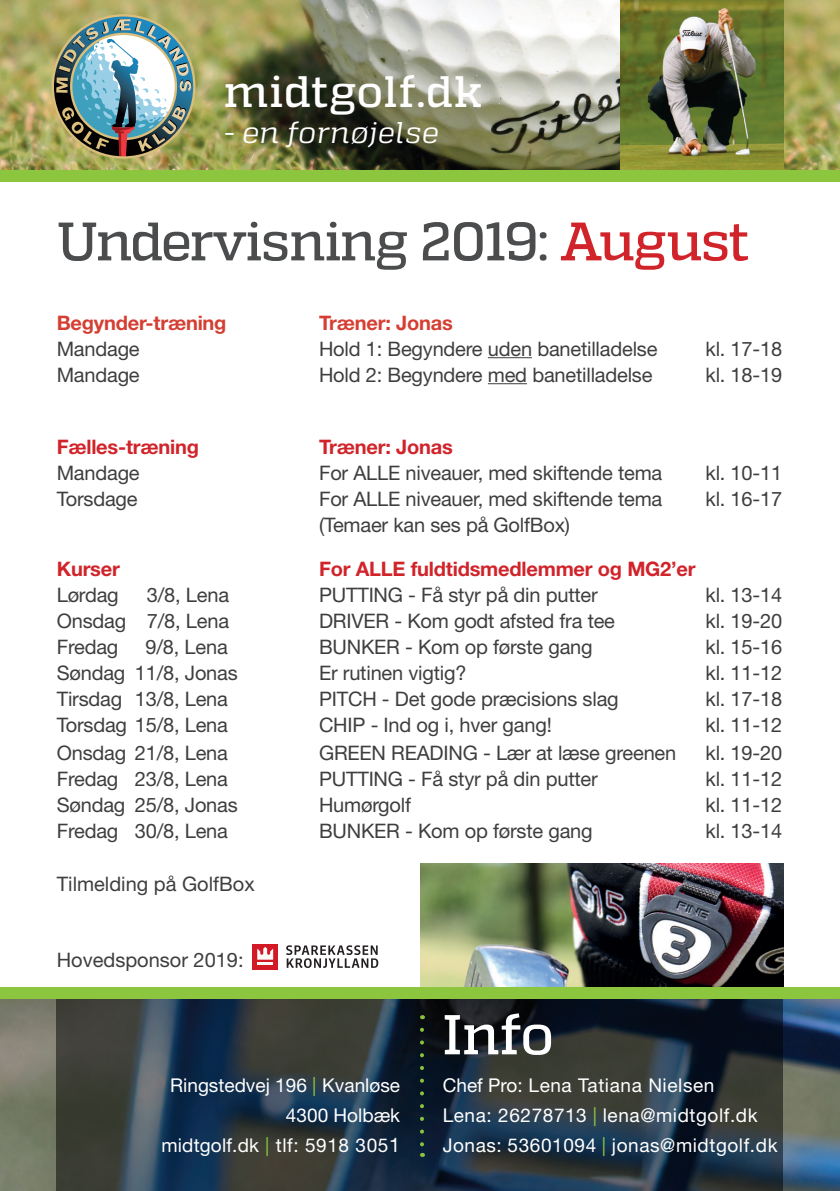
<style>
.page{position:relative;width:840px;height:1191px;background:#fff}
.page>*{position:absolute;margin:0;border:0;box-sizing:border-box;transform-origin:0 0}
.t1{font:500 56px "Quadon";color:#fff}
.t2{font:500 54px "Quadon";letter-spacing:-.025em;color:#4b4c4d}
.t3{font:500 44px "Quadon";letter-spacing:.015em;color:#fff}
.t4{font:italic 30px "Quadon";letter-spacing:.02em;color:#fff}
.t5{font:20px "Helvetica Neue LT Std";letter-spacing:-.01em;color:#3e3e3f}
.t6{font:700 20px "Helvetica Neue LT Std";letter-spacing:-.01em;color:#d1232a}
.t7{font:700 20px "Helvetica Neue LT Std";letter-spacing:-.01em;color:#d53f33}
.t8{font:19px/30px "Helvetica Neue LT Std";letter-spacing:.03em;color:#fff}
.t9{font:19px/30px "Helvetica Neue LT Std";color:#fff;text-align:right}
.s1{color:#d1232a}
.s2{color:#8bc63e}
.s3{font-size:20px}
</style>
<div class="page">
<img style="left:420px;top:863px;width:363px;height:123px">
<img style="left:0;top:0;width:839px;height:170px">
<img style="left:0;top:998px;width:839px;height:193px">
<img style="left:620px;top:0;width:163px;height:170px">
<div style="left:0;top:170px;width:839px;height:11px;background:#8bc63e"></div>
<svg style="left:57px;top:998px;width:725px;height:193px;background:#27343c"></svg>
<svg style="left:420px;top:1029px;width:4px;height:128px"></svg>
<img style="left:56px;top:19px;width:135px;height:138px">
<hr style="left:487px;top:357px;width:44px;height:1px;background:#3e3e3f">
<hr style="left:487px;top:383px;width:39px;height:1px;background:#3e3e3f">
<div style="left:0;top:986px;width:839px;height:12px;background:#8bc63e"></div>
<div style="left:252px;top:943px;width:26px;height:26px;background:#d21925"></div>
<svg style="left:257px;top:947px;width:16px;height:12px"></svg>
<hr style="left:257px;top:961px;width:16px;height:3px;background:#f9faf8">
<svg style="left:286px;top:945px;width:92px;height:23px"></svg>
<h3 class="t3" style="left:224px;top:67px;width:259px">midtgolf.dk</h3>
<h3 class="t4" style="left:224px;top:116px;width:216px">- en fornøjelse</h3>
<h2 class="t2" style="left:57px;top:210px;width:694px">Undervisning 2019: <span class="s1">August</span></h2>
<p class="t7" style="left:57px;top:310px;width:171px">Begynder-træning</p>
<p class="t7" style="left:319px;top:310px;width:135px">Træner: Jonas</p>
<p class="t5" style="left:57px;top:337px;width:84px">Mandage</p>
<p class="t5" style="left:319px;top:337px;width:340px">Hold 1: Begyndere uden banetilladelse</p>
<p class="t5" style="left:705px;top:337px;width:78px">kl. 17-18</p>
<p class="t5" style="left:57px;top:363px;width:84px">Mandage</p>
<p class="t5" style="left:319px;top:363px;width:335px">Hold 2: Begyndere med banetilladelse</p>
<p class="t5" style="left:705px;top:363px;width:78px">kl. 18-19</p>
<p class="t6" style="left:57px;top:434px;width:144px">Fælles-træning</p>
<p class="t6" style="left:319px;top:434px;width:135px">Træner: Jonas</p>
<p class="t5" style="left:57px;top:461px;width:84px">Mandage</p>
<p class="t5" style="left:319px;top:461px;width:344px">For ALLE niveauer, med skiftende tema</p>
<p class="t5" style="left:705px;top:461px;width:78px">kl. 10-11</p>
<p class="t5" style="left:57px;top:487px;width:82px">Torsdage</p>
<p class="t5" style="left:319px;top:487px;width:344px">For ALLE niveauer, med skiftende tema</p>
<p class="t5" style="left:705px;top:487px;width:78px">kl. 16-17</p>
<p class="t5" style="left:319px;top:513px;width:252px">(Temaer kan ses på GolfBox)</p>
<p class="t6" style="left:57px;top:556px;width:65px">Kurser</p>
<p class="t6" style="left:319px;top:556px;width:378px">For ALLE fuldtidsmedlemmer og MG2’er</p>
<p class="t5" style="left:57px;top:583px;width:63px">Lørdag</p>
<p class="t5" style="left:147px;top:583px;width:84px">3/8, Lena</p>
<p class="t5" style="left:319px;top:583px;width:280px">PUTTING - Få styr på din putter</p>
<p class="t5" style="left:705px;top:583px;width:78px">kl. 13-14</p>
<p class="t5" style="left:57px;top:609px;width:174px">Onsdag 7/8, Lena</p>
<p class="t5" style="left:319px;top:609px;width:297px">DRIVER - Kom godt afsted fra tee</p>
<p class="t5" style="left:705px;top:609px;width:78px">kl. 19-20</p>
<p class="t5" style="left:57px;top:635px;width:63px">Fredag</p>
<p class="t5" style="left:145px;top:635px;width:84px">9/8, Lena</p>
<p class="t5" style="left:319px;top:635px;width:275px">BUNKER - Kom op første gang</p>
<p class="t5" style="left:705px;top:635px;width:78px">kl. 15-16</p>
<p class="t5" style="left:57px;top:661px;width:182px">Søndag 11/8, Jonas</p>
<p class="t5" style="left:319px;top:661px;width:149px">Er rutinen vigtig?</p>
<p class="t5" style="left:705px;top:661px;width:78px">kl. 11-12</p>
<p class="t5" style="left:57px;top:687px;width:173px">Tirsdag 13/8, Lena</p>
<p class="t5" style="left:319px;top:687px;width:301px">PITCH - Det gode præcisions slag</p>
<p class="t5" style="left:705px;top:687px;width:78px">kl. 17-18</p>
<p class="t5" style="left:57px;top:713px;width:173px">Torsdag 15/8, Lena</p>
<p class="t5" style="left:319px;top:713px;width:234px">CHIP - Ind og i, hver gang!</p>
<p class="t5" style="left:705px;top:713px;width:78px">kl. 11-12</p>
<p class="t5" style="left:57px;top:741px;width:173px">Onsdag 21/8, Lena</p>
<p class="t5" style="left:319px;top:741px;width:358px">GREEN READING - Lær at læse greenen</p>
<p class="t5" style="left:705px;top:741px;width:78px">kl. 19-20</p>
<p class="t5" style="left:57px;top:767px;width:173px">Fredag 23/8, Lena</p>
<p class="t5" style="left:319px;top:767px;width:280px">PUTTING - Få styr på din putter</p>
<p class="t5" style="left:705px;top:767px;width:78px">kl. 11-12</p>
<p class="t5" style="left:57px;top:793px;width:182px">Søndag 25/8, Jonas</p>
<p class="t5" style="left:319px;top:793px;width:93px">Humørgolf</p>
<p class="t5" style="left:705px;top:793px;width:78px">kl. 11-12</p>
<p class="t5" style="left:57px;top:819px;width:173px">Fredag 30/8, Lena</p>
<p class="t5" style="left:319px;top:819px;width:275px">BUNKER - Kom op første gang</p>
<p class="t5" style="left:705px;top:819px;width:78px">kl. 13-14</p>
<p class="t5" style="left:57px;top:872px;width:199px">Tilmelding på GolfBox</p>
<p class="t5" style="left:57px;top:948px;width:188px">Hovedsponsor 2019:</p>
<p class="t9" style="left:161px;top:1070px;width:240px">Ringstedvej 196 <span class="s2">|</span> Kvanløse<br>4300 Holbæk<br>midtgolf.dk <span class="s2">|</span> tlf: 5918 305<span class="s3">1</span></p>
<h1 class="t1" style="left:442px;top:1002px;width:113px">Info</h1>
<p class="t8" style="left:442px;top:1070px;width:336px">Chef Pro: Lena Tatiana Nielsen<br>Lena: 26278713 <span class="s2">|</span> lena@midtgolf.dk<br>Jonas: 53601094 <span class="s2">|</span> jonas@midtgolf.dk</p>
</div>
